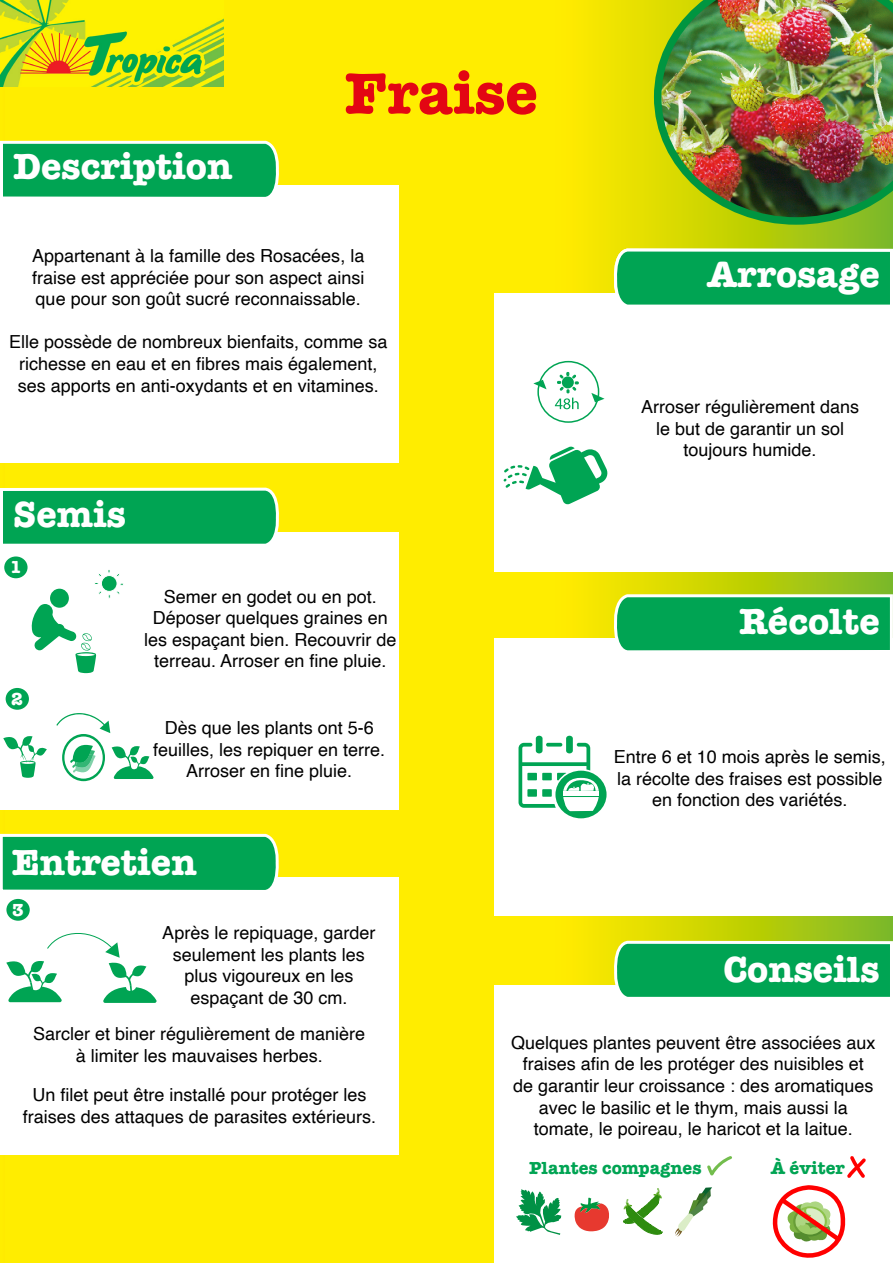
<style>
.page{position:relative;width:893px;height:1263px;background:#fff}
.page>*{position:absolute;margin:0;border:0;box-sizing:border-box;transform-origin:0 0}
.t1{font:700 60px "American Typewriter";color:#e30613}
.t2{font:700 37.5px "American Typewriter";color:#fff}
.t3{font:18px/21.6px "Helvetica";color:#000;text-align:center}
.t4{font:700 18px "American Typewriter";color:#00a453}
.t5{font:700 18px "American Typewriter";color:#fff}
</style>
<div class="page">
<div style="left:545px;top:0;width:348px;height:1263px;background:linear-gradient(to right,#fe0,#80b91f)"></div>
<div style="left:5px;top:0;width:542px;height:1263px;background:#ffed00"></div>
<img style="left:0;top:0;width:223px;height:87px">
<div style="left:0;top:186px;width:399px;height:277px;background:#fff"></div>
<svg style="left:0;top:139px;width:279px;height:58px"></svg>
<div style="left:0;top:532px;width:399px;height:277px;background:#fff"></div>
<svg style="left:0;top:486px;width:279px;height:58px"></svg>
<div style="left:50px;top:589px;width:19px;height:19px;background:#00a453;border-radius:50%"></div>
<svg style="left:31px;top:604px;width:65px;height:69px"></svg>
<svg style="left:94px;top:573px;width:8px;height:21px"></svg>
<div style="left:101px;top:575px;width:16px;height:16px;background:#00a453;border-radius:50%"></div>
<div style="left:101px;top:575px;width:16px;height:17px;border:1px solid #fff;border-radius:50%"></div>
<div style="left:4px;top:556px;width:24px;height:22px;background:#00a453;border-radius:50%"></div>
<div style="left:6px;top:688px;width:23px;height:22px;background:#00a453;border-radius:50%"></div>
<div style="left:494px;top:638px;width:399px;height:278px;background:#fff"></div>
<svg style="left:614px;top:593px;width:279px;height:58px"></svg>
<div style="left:555px;top:771px;width:51px;height:47px;background:#00a453;border-radius:50%"></div>
<svg style="left:518px;top:736px;width:81px;height:75px"></svg>
<div style="left:494px;top:294px;width:399px;height:277px;background:#fff"></div>
<svg style="left:614px;top:247px;width:279px;height:58px"></svg>
<svg style="left:503px;top:446px;width:105px;height:59px"></svg>
<svg style="left:591px;top:393px;width:13px;height:9px"></svg>
<svg style="left:533px;top:360px;width:48px;height:63px"></svg>
<img style="left:654px;top:0;width:239px;height:225px">
<svg style="left:56px;top:713px;width:97px;height:68px"></svg>
<svg style="left:3px;top:736px;width:44px;height:42px"></svg>
<div style="left:0;top:877px;width:399px;height:278px;background:#fff"></div>
<div style="left:6px;top:899px;width:24px;height:22px;background:#00a453;border-radius:50%"></div>
<svg style="left:6px;top:933px;width:151px;height:70px"></svg>
<svg style="left:0;top:832px;width:279px;height:58px"></svg>
<div style="left:494px;top:985px;width:399px;height:278px;background:#fff"></div>
<svg style="left:707px;top:1156px;width:25px;height:20px"></svg>
<svg style="left:614px;top:940px;width:279px;height:57px"></svg>
<svg style="left:623px;top:1188px;width:40px;height:47px"></svg>
<svg style="left:574px;top:1197px;width:35px;height:34px"></svg>
<svg style="left:675px;top:1187px;width:37px;height:50px"></svg>
<svg style="left:772px;top:1156px;width:94px;height:102px"></svg>
<svg style="left:516px;top:1189px;width:45px;height:46px"></svg>
<h2 class="t2" style="left:13px;top:134px;width:221px">Description</h2>
<h1 class="t1" style="left:345px;top:42px;width:195px">Fraise</h1>
<p class="t3" style="left:32px;top:245px;width:334px;text-align:justify">Appartenant à la famille des Rosacées, la fraise est appréciée pour son aspect ainsi que pour son goût sucré reconnaissable.</p>
<p class="t3" style="left:9px;top:332px;width:380px">Elle possède de nombreux bienfaits, comme sa richesse en eau et en fibres mais également, ses apports en anti-oxydants et en vitamines.</p>
<h2 class="t2" style="left:13px;top:482px;width:114px">Semis</h2>
<p class="t5" style="left:10px;top:551px;width:13px">1</p>
<p class="t5" style="left:11px;top:683px;width:13px">2</p>
<p class="t3" style="left:144px;top:586px;width:254px">Semer en godet ou en pot.<br>Déposer quelques graines en les espaçant bien. Recouvrir de terreau. Arroser en fine pluie.</p>
<p class="t3" style="left:153px;top:717px;width:234px">Dès que les plants ont 5-6 feuilles, les repiquer en terre.<br>Arroser en fine pluie.</p>
<h2 class="t2" style="left:12px;top:830px;width:187px">Entretien</h2>
<p class="t5" style="left:12px;top:894px;width:13px">3</p>
<h2 class="t2" style="left:693px;top:241px;width:114px">Semis</h2>
<h2 class="t2" style="left:707px;top:242px;width:174px">Arrosage</h2>
<p class="t3" style="left:641px;top:396px;width:220px">Arroser régulièrement dans le but de garantir un sol toujours humide.</p>
<p class="t3" style="left:671px;top:405px;width:168px">Arroser en fine pluie.</p>
<h2 class="t2" style="left:739px;top:589px;width:142px">Récolte</h2>
<p class="t3" style="left:614px;top:746px;width:274px">Entre 6 et 10 mois après le semis, la récolte des fraises est possible en fonction des variétés.</p>
<p class="t3" style="left:162px;top:922px;width:215px">Après le repiquage, garder seulement les plants les plus vigoureux en les espaçant de 30 cm.</p>
<p class="t3" style="left:33px;top:1024px;width:334px">Sarcler et biner régulièrement de manière à limiter les mauvaises herbes.</p>
<p class="t3" style="left:23px;top:1084px;width:355px">Un filet peut être installé pour protéger les fraises des attaques de parasites extérieurs.</p>
<h2 class="t2" style="left:723px;top:937px;width:158px">Conseils</h2>
<p class="t3" style="left:511px;top:1032px;width:366px">Quelques plantes peuvent être associées aux fraises afin de les protéger des nuisibles et de garantir leur croissance : des aromatiques avec le basilic et le thym, mais aussi la tomate, le poireau, le haricot et la laitue.</p>
<p class="t4" style="left:771px;top:1153px;width:75px">À éviter</p>
<p class="t4" style="left:529px;top:1153px;width:174px">Plantes compagnes</p>
</div>
